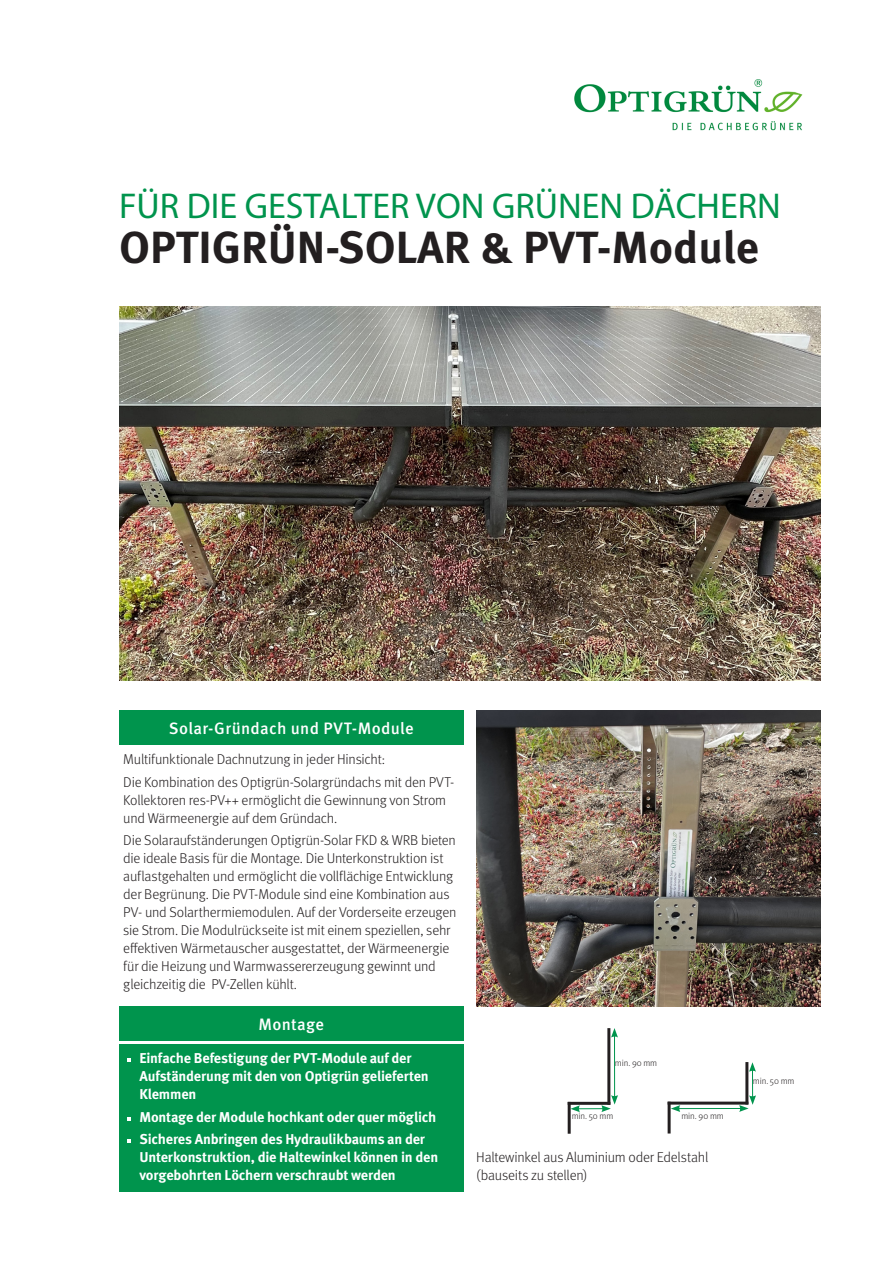
<style>
.page{position:relative;width:893px;height:1263px;background:#fff}
.page>*{position:absolute;margin:0;border:0;box-sizing:border-box;transform-origin:0 0}
.t1{font:700 45px "Meta Pro";color:#231f20}
.t2{font:36px "Myriad Pro";color:#00944d}
.Sub_Weiss_11_-12{font:500 16.5px "Meta Pro";letter-spacing:.015em;color:#fff}
.t3{font:300 14.25px/18px "Meta Pro";letter-spacing:-.015em;color:#231f20}
.Tab_Weiss_9_5_-_12{font:700 14.25px/18px "Meta Pro";letter-spacing:-.015em;color:#fff}
.t4{font:300 9px "Meta Pro";letter-spacing:-.01em;color:#231f20}
</style>
<div class="page">
<div style="left:119px;top:1044px;width:344px;height:147px;background:#00944d"></div>
<svg style="left:127px;top:1058px;width:3px;height:4px"></svg>
<svg style="left:127px;top:1139px;width:3px;height:4px"></svg>
<div style="left:119px;top:710px;width:344px;height:34px;background:#00944d"></div>
<div style="left:119px;top:1007px;width:344px;height:34px;background:#00944d"></div>
<img style="left:119px;top:306px;width:702px;height:374px">
<img style="left:574px;top:79px;width:229px;height:52px">
<img style="left:476px;top:711px;width:345px;height:295px">
<hr style="left:607px;top:1028px;width:3px;height:77px;background:#231f20">
<hr style="left:668px;top:1102px;width:3px;height:31px;background:#231f20">
<hr style="left:668px;top:1101px;width:80px;height:3px;background:#231f20">
<hr style="left:568px;top:1102px;width:3px;height:32px;background:#231f20">
<hr style="left:678px;top:1108px;width:63px;height:1px;background:#00944d">
<svg style="left:671px;top:1105px;width:9px;height:7px"></svg>
<svg style="left:739px;top:1062px;width:17px;height:50px"></svg>
<hr style="left:614px;top:1035px;width:1px;height:62px;background:#00944d">
<svg style="left:611px;top:1028px;width:7px;height:9px"></svg>
<svg style="left:570px;top:1095px;width:48px;height:17px"></svg>
<p class="t2" style="left:119px;top:184px;width:663px">FÜR DIE GESTALTER VON GRÜNEN DÄCHERN</p>
<p class="t1" style="left:119px;top:213px;width:641px">OPTIGRÜN-SOLAR &amp; PVT-Module</p>
<p class="Sub_Weiss_11_-12" style="left:169px;top:715px;width:246px">Solar-Gründach und PVT-Module</p>
<p class="t3" style="left:123px;top:750px;width:263px">Multifunktionale Dachnutzung in jeder Hinsicht:</p>
<p class="t3" style="left:123px;top:772px;width:333px">Die Kombination des Optigrün-Solargründachs mit den PVT-<br>Kollektoren res-PV++ ermöglicht die Gewinnung von Strom und Wärmeenergie auf dem Gründach.</p>
<p class="t3" style="left:123px;top:831px;width:335px">Die Solaraufständerungen Optigrün-Solar FKD &amp; WRB bieten die ideale Basis für die Montage. Die Unterkonstruktion ist auflastgehalten und ermöglicht die vollflächige Entwicklung der Begrünung. Die PVT-Module sind eine Kombination aus PV- und Solarthermiemodulen. Auf der Vorderseite erzeugen sie Strom. Die Modulrückseite ist mit einem speziellen, sehr effektiven Wärmetauscher ausgestattet, der Wärmeenergie für die Heizung und Warmwassererzeugung gewinnt und gleichzeitig die PV-Zellen kühlt.</p>
<p class="Sub_Weiss_11_-12" style="left:258px;top:1012px;width:67px">Montage</p>
<p class="Tab_Weiss_9_5_-_12" style="left:139px;top:1048px;width:291px">Einfache Befestigung der PVT-Module auf der<br>Aufständerung mit den von Optigrün gelieferten<br>Klemmen</p>
<p class="Tab_Weiss_9_5_-_12" style="left:139px;top:1107px;width:298px">Montage der Module hochkant oder quer möglich</p>
<p class="Tab_Weiss_9_5_-_12" style="left:139px;top:1129px;width:300px">Sicheres Anbringen des Hydraulikbaums an der<br>Unterkonstruktion, die Haltewinkel können in den vorgebohrten Löchern verschraubt werden</p>
<p class="t4" style="left:615px;top:1056px;width:44px">min. 90 mm</p>
<p class="t4" style="left:572px;top:1109px;width:43px">min. 50 mm</p>
<p class="t4" style="left:681px;top:1109px;width:44px">min. 90 mm</p>
<p class="t3" style="left:476px;top:1148px;width:234px">Haltewinkel aus Aluminium oder Edelstahl (bauseits zu stellen)</p>
<p class="t4" style="left:753px;top:1074px;width:43px">min. 50 mm</p>
</div>
